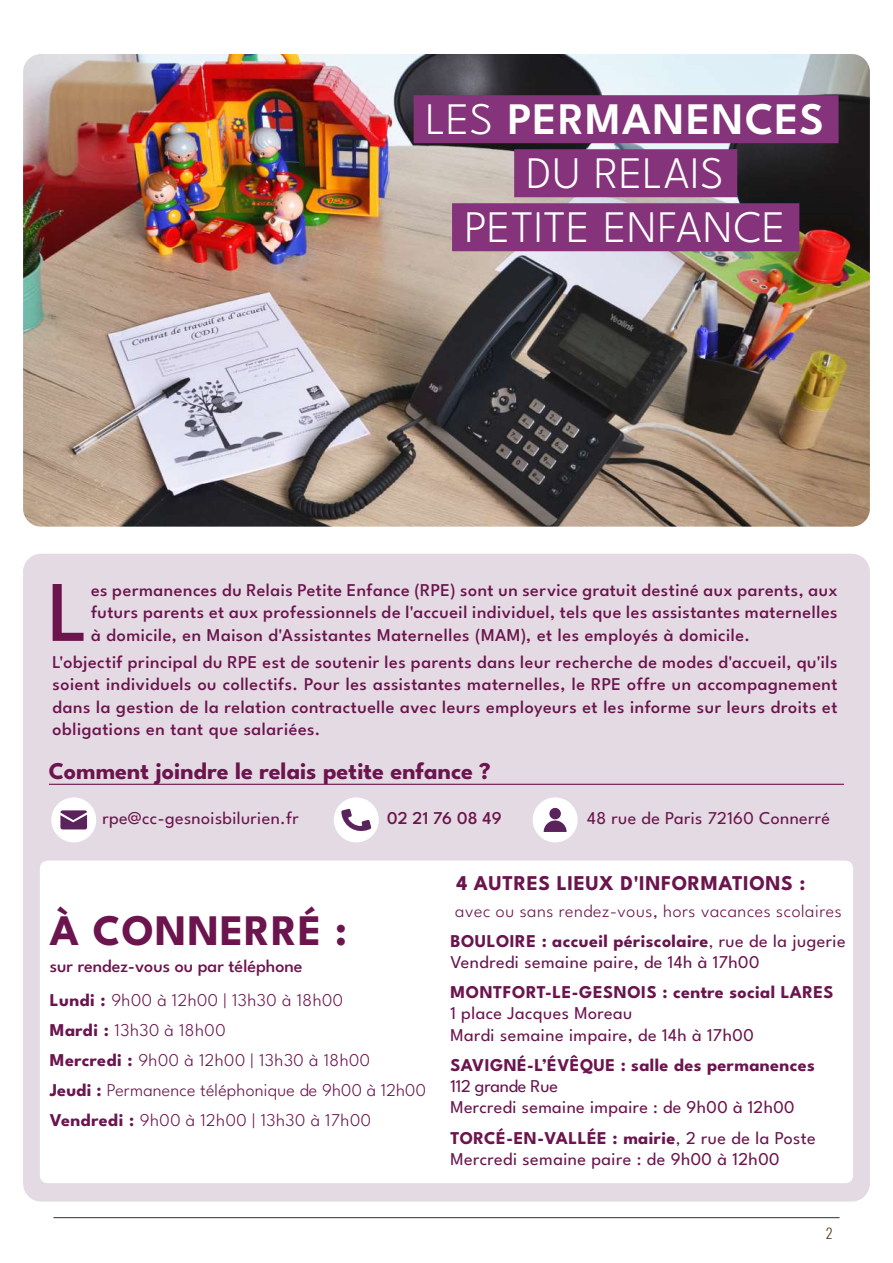
<style>
.page{position:relative;width:893px;height:1263px;background:#fff}
.page>*{position:absolute;margin:0;border:0;box-sizing:border-box;transform-origin:0 0}
.t1{font:500 86.25px "League Spartan";color:#6b144d}
.t2{font:300 45px/54px "League Spartan";letter-spacing:.015em;color:#fff;text-align:center}
.t3{font:700 43.5px "League Spartan";letter-spacing:.025em;color:#6b144d}
.t4{font:700 24px "League Spartan";color:#6b144d}
.t5{font:700 21px "League Spartan";letter-spacing:.025em;color:#6b144d}
.t6{font:500 18px/22.5px "League Spartan";letter-spacing:.025em;color:#6b144d;text-align:justify}
.t7{font:18px/21px "League Spartan";letter-spacing:.02em;color:#6b144d}
.t8{font:300 18px/30px "League Spartan";letter-spacing:.025em;color:#6b144d}
.t9{font:700 18px "League Spartan";letter-spacing:.02em;color:#6b144d}
.t10{font:500 18px/34.5px "League Spartan";color:#6b144d}
.t11{font:300 13.5px "Oswald";color:#4e3924}
.s1{font-weight:600}
.s2{font-weight:700}
.s3{font-weight:300}
.s4{font-weight:400}
</style>
<div class="page">
<img style="left:23px;top:54px;width:847px;height:473px">
<div style="left:23px;top:554px;width:847px;height:647px;background:#e3dae3;border-radius:18px"></div>
<div style="left:40px;top:861px;width:813px;height:322px;background:#fff;border-radius:8px"></div>
<hr style="left:53px;top:1217px;width:786px;height:1px;background:#474747">
<hr style="left:49px;top:784px;width:795px;height:1px;background:#6b144d">
<div style="left:414px;top:95px;width:424px;height:48px;background:#85337a"></div>
<div style="left:514px;top:149px;width:223px;height:48px;background:#85337a"></div>
<div style="left:452px;top:203px;width:347px;height:48px;background:#85337a"></div>
<div style="left:533px;top:797px;width:45px;height:45px;background:#fff;border-radius:50%"></div>
<svg style="left:544px;top:820px;width:23px;height:12px"></svg>
<div style="left:549px;top:808px;width:12px;height:11px;background:#5a235c;border-radius:50%"></div>
<div style="left:334px;top:797px;width:45px;height:45px;background:#fff;border-radius:50%"></div>
<svg style="left:341px;top:809px;width:31px;height:22px"></svg>
<div style="left:51px;top:797px;width:45px;height:45px;background:#fff;border-radius:50%"></div>
<svg style="left:60px;top:810px;width:27px;height:19px"></svg>
<h2 class="t2" style="left:426px;top:88px;width:400px">LES <span class="s1">PERMANENCES<br></span>DU RELAIS<br>PETITE ENFANCE</h2>
<h1 class="t1" style="left:48px;top:546px;width:42px">L</h1>
<p class="t6" style="left:91px;top:577px;width:748px">es permanences du Relais Petite Enfance (RPE) sont un service gratuit destiné aux parents, aux futurs parents et aux professionnels de l'accueil individuel, tels que les assistantes maternelles à domicile, en Maison d'Assistantes Maternelles (MAM), et les employés à domicile.</p>
<p class="t6" style="left:53px;top:649px;width:786px">L'objectif principal du RPE est de soutenir les parents dans leur recherche de modes d'accueil, qu'ils soient individuels ou collectifs. Pour les assistantes maternelles, le RPE offre un accompagnement dans la gestion de la relation contractuelle avec leurs employeurs et les informe sur leurs droits et obligations en tant que salariées.</p>
<h3 class="t4" style="left:49px;top:752px;width:443px">Comment joindre le relais petite enfance ?</h3>
<p class="t6" style="left:387px;top:805px;width:116px">02 21 76 08 49</p>
<p class="t7" style="left:587px;top:806px;width:244px">48 rue de Paris 72160 Connerré</p>
<p class="t7" style="left:102px;top:806px;width:198px">rpe@cc-gesnoisbilurien.fr</p>
<h3 class="t3" style="left:50px;top:896px;width:299px">À CONNERRÉ :</h3>
<p class="t10" style="left:50px;top:947px;width:295px">sur rendez-vous ou par téléphone<br><span class="s2">Lundi :</span> <span class="s3">9h00 à 12h00 | 13h30 à 18h00</span></p>
<p class="t8" style="left:50px;top:1013px;width:378px"><span class="s2">Mardi :</span> 13h30 à 18h00<br><span class="s2">Mercredi :</span> 9h00 à 12h00 | 13h30 à 18h00<br><span class="s2">Jeudi :</span> Permanence téléphonique de 9h00 à 12h00<br><span class="s2">Vendredi :</span> 9h00 à 12h00 | 13h30 à 17h00</p>
<p class="t5" style="left:456px;top:867px;width:350px">4 AUTRES LIEUX D'INFORMATIONS :</p>
<p class="t8" style="left:450px;top:894px;width:397px">avec ou sans rendez-vous, hors vacances scolaires<br><span class="s2">BOULOIRE : accueil périscolaire</span>, <span class="s4">rue de la jugerie</span></p>
<p class="t7" style="left:450px;top:950px;width:311px">Vendredi semaine paire, de 14h à 17h00</p>
<p class="t9" style="left:450px;top:978px;width:384px">MONTFORT-LE-GESNOIS : centre social LARES</p>
<p class="t7" style="left:450px;top:1001px;width:305px;line-height:21.6px">1 place Jacques Moreau<br>Mardi semaine impaire, de 14h à 17h00</p>
<p class="t9" style="left:450px;top:1051px;width:366px">SAVIGNÉ-L’ÉVÊQUE : salle des permanences</p>
<p class="t7" style="left:450px;top:1074px;width:346px">112 grande Rue<br>Mercredi semaine impaire : de 9h00 à 12h00</p>
<p class="t7" style="left:450px;top:1125px;width:367px"><span class="s2">TORCÉ-EN-VALLÉE : mairie</span><span class="s3">,</span> 2 rue de la Poste<br>Mercredi semaine paire : de 9h00 à 12h00</p>
<p class="t11" style="left:826px;top:1224px;width:8px">2</p>
</div>
